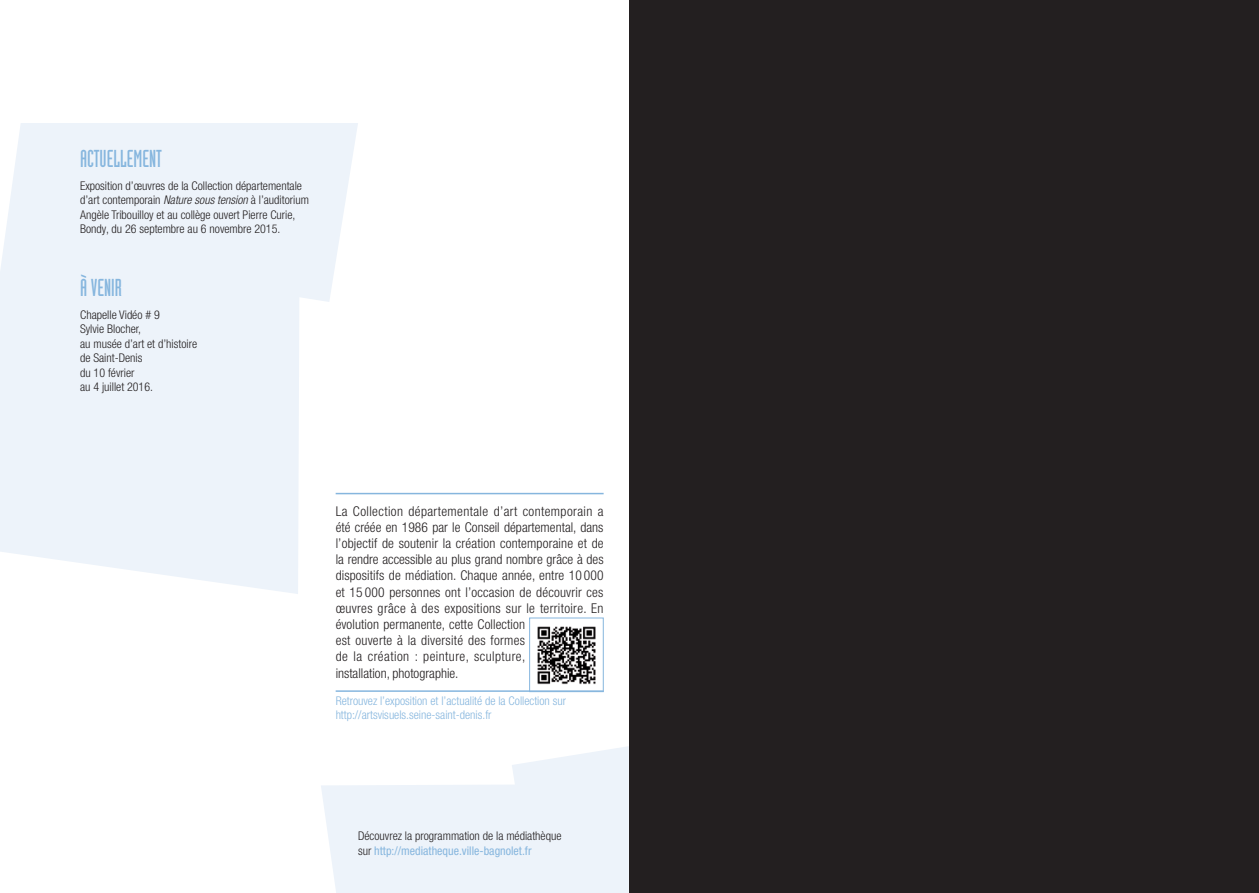
<style>
.page{position:relative;width:1259px;height:893px;background:#fff}
.page>*{position:absolute;margin:0;border:0;box-sizing:border-box;transform-origin:0 0}
.textes_8{font:24px "Industria LT Std Solid";color:#86b6de}
.textes_9{font:300 condensed 13.5px/16.2px "Helvetica Neue LT Pro";letter-spacing:.015em;color:#231f20}
.textes_8-2{font:300 condensed 12px/14.4px "Helvetica Neue LT Pro";color:#231f20}
.textes_9-2{font:300 condensed 12px/14.4px "Helvetica Neue LT Pro";color:#86b6de}
.s1{font-style:italic}
.s2{font-weight:400;color:#86b6de}
</style>
<div class="page">
<svg style="left:0;top:123px;width:358px;height:471px;fill:#edf3fa"></svg>
<div style="left:629px;top:0;width:630px;height:893px;background:#231f20"></div>
<svg style="left:321px;top:746px;width:308px;height:147px;fill:#edf3fa"></svg>
<hr style="left:336px;top:493px;width:267px;height:1px;background:#86b6de">
<hr style="left:336px;top:690px;width:267px;height:2px;background:#86b6de">
<div style="left:529px;top:618px;width:74px;height:74px;border:1px solid #86b6de"></div>
<img style="left:537px;top:626px;width:59px;height:59px">
<p class="textes_8" style="left:80px;top:146px;width:83px">ACTUELLEMENT</p>
<p class="textes_8-2" style="left:80px;top:179px;width:230px">Exposition d’œuvres de la Collection départementale d’art contemporain <span class="s1">Nature sous tension</span> à l’auditorium Angèle Tribouilloy et au collège ouvert Pierre Curie, Bondy, du 26 septembre au 6 novembre 2015.</p>
<p class="textes_8" style="left:80px;top:275px;width:43px">À VENIR</p>
<p class="textes_8-2" style="left:80px;top:307px;width:119px">Chapelle Vidéo # 9<br>Sylvie Blocher,<br>au musée d’art et d’histoire de Saint-Denis<br>du 10 février<br>au 4 juillet 2016.</p>
<p class="textes_9" style="left:336px;top:503px;width:269px">La Collection départementale d’art contemporain a été créée en 1986 par le Conseil départemental, dans l’objectif de soutenir la création contemporaine et de la rendre accessible au plus grand nombre grâce à des dispositifs de médiation. Chaque année, entre 10 000 et 15 000 personnes ont l’occasion de découvrir ces œuvres grâce à des expositions sur le territoire. En évolution permanente, cette Collection<br>est ouverte à la diversité des formes<br>de la création : peinture, sculpture,<br>installation, photographie.</p>
<p class="textes_9-2" style="left:336px;top:693px;width:232px">Retrouvez l’exposition et l’actualité de la Collection sur http://artsvisuels.seine-saint-denis.fr</p>
<p class="textes_8-2" style="left:358px;top:829px;width:205px">Découvrez la programmation de la médiathèque sur <span class="s2">http://mediatheque.ville-bagnolet.fr</span></p>
</div>
